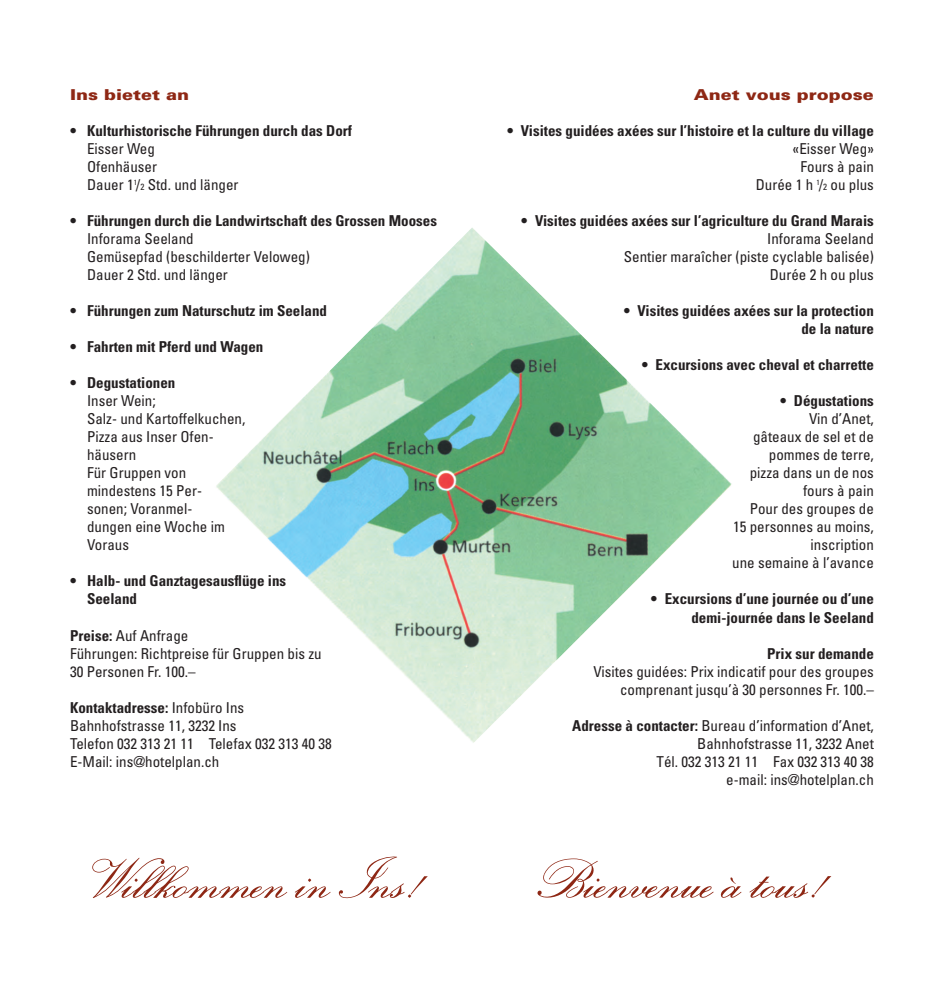
<style>
.page{position:relative;width:944px;height:987px;background:#fff}
.page>*{position:absolute;margin:0;border:0;box-sizing:border-box;transform-origin:0 0}
.t1{font:600 60px "Helena";color:#8e2714}
.t2{font:condensed 15px/18px "Univers";color:#231f20;text-align:right}
.t3{font:700 condensed 15px/18px "Univers";color:#231f20;text-align:right}
.t4{font:900 15px "Univers";color:#8e2714;scale:1.2 1}
.s1{font-size:9px}
.s2{font-weight:700}
</style>
<div class="page">
<svg style="left:216px;top:228px;width:516px;height:515px"></svg>
<p class="t4" style="left:70px;top:89px;width:101px">Ins bietet an</p>
<p class="t3" style="left:70px;top:123px;width:283px">• Kulturhistorische Führungen durch das Dorf</p>
<p class="t2" style="left:87px;top:141px;width:153px;text-align:left">Eisser Weg<br>Ofenhäuser<br>Dauer 1<sup>1</sup>/<span class="s1">2</span> Std. und länger</p>
<p class="t3" style="left:70px;top:213px;width:368px">• Führungen durch die Landwirtschaft des Grossen Mooses</p>
<p class="t2" style="left:87px;top:231px;width:224px;text-align:left">Inforama Seeland<br>Gemüsepfad (beschilderter Veloweg)<br>Dauer 2 Std. und länger</p>
<p class="t3" style="left:70px;top:303px;width:258px">• Führungen zum Naturschutz im Seeland</p>
<p class="t3" style="left:70px;top:339px;width:195px">• Fahrten mit Pferd und Wagen</p>
<p class="t3" style="left:70px;top:375px;width:107px">• Degustationen</p>
<p class="t2" style="left:87px;top:393px;width:160px;text-align:left">Inser Wein;<br>Salz- und Kartoffelkuchen,<br>Pizza aus Inser Ofen&shy;häusern<br>Für Gruppen von mindestens 15 Per&shy;sonen; Voranmel-<br>dungen eine Woche im<br>Voraus</p>
<p class="t3" style="left:87px;top:573px;width:201px;text-align:left;text-indent:-17px">• Halb- und Ganztagesausflüge ins<br>Seeland</p>
<p class="t2" style="left:70px;top:627px;width:253px;text-align:left"><span class="s2">Preise:</span> Auf Anfrage<br>Führungen: Richtpreise für Gruppen bis zu<br>30 Personen Fr. 100.–</p>
<p class="t2" style="left:70px;top:699px;width:263px;text-align:left"><span class="s2">Kontaktadresse:</span> Infobüro Ins<br>Bahnhofstrasse 11, 3232 Ins<br>Telefon 032 313 21 11 Telefax 032 313 40 38<br>E-Mail: ins@hotelplan.ch</p>
<p class="t4" style="left:694px;top:89px;width:152px">Anet vous propose</p>
<p class="t3" style="left:507px;top:123px;width:368px">• Visites guidées axées sur l’histoire et la culture du village</p>
<p class="t2" style="left:755px;top:141px;width:120px">«Eisser Weg»<br>Fours à pain<br>Durée 1 h <sup>1</sup>/<span class="s1">2</span> ou plus</p>
<p class="t3" style="left:521px;top:213px;width:354px">• Visites guidées axées sur l’agriculture du Grand Marais</p>
<p class="t2" style="left:624px;top:231px;width:251px">Inforama Seeland<br>Sentier maraîcher (piste cyclable balisée)<br>Durée 2 h ou plus</p>
<p class="t3" style="left:624px;top:303px;width:252px">• Visites guidées axées sur la protection de la nature</p>
<p class="t3" style="left:642px;top:357px;width:234px">• Excursions avec cheval et charrette</p>
<p class="t3" style="left:780px;top:393px;width:95px">• Dégustations</p>
<p class="t2" style="left:732px;top:411px;width:143px">Vin d’Anet,<br>gâteaux de sel et de pommes de terre,<br>pizza dans un de nos fours à pain<br>Pour des groupes de<br>15 personnes au moins, inscription<br>une semaine à l’avance</p>
<p class="t3" style="left:651px;top:591px;width:224px">• Excursions d’une journée ou d’une demi-journée dans le Seeland</p>
<p class="t3" style="left:767px;top:645px;width:108px">Prix sur demande</p>
<p class="t2" style="left:593px;top:663px;width:282px">Visites guidées: Prix indicatif pour des groupes comprenant jusqu’à 30 personnes Fr. 100.–</p>
<p class="t2" style="left:572px;top:717px;width:303px"><span class="s2">Adresse à contacter:</span> Bureau d’information d’Anet, Bahnhofstrasse 11, 3232 Anet<br>Tél. 032 313 21 11 Fax 032 313 40 38<br>e-mail: ins@hotelplan.ch</p>
<h1 class="t1" style="left:86px;top:841px;width:348px">Willkommen inIns!</h1>
<h1 class="t1" style="left:533px;top:841px;width:304px">Bienvenue à tous!</h1>
</div>
